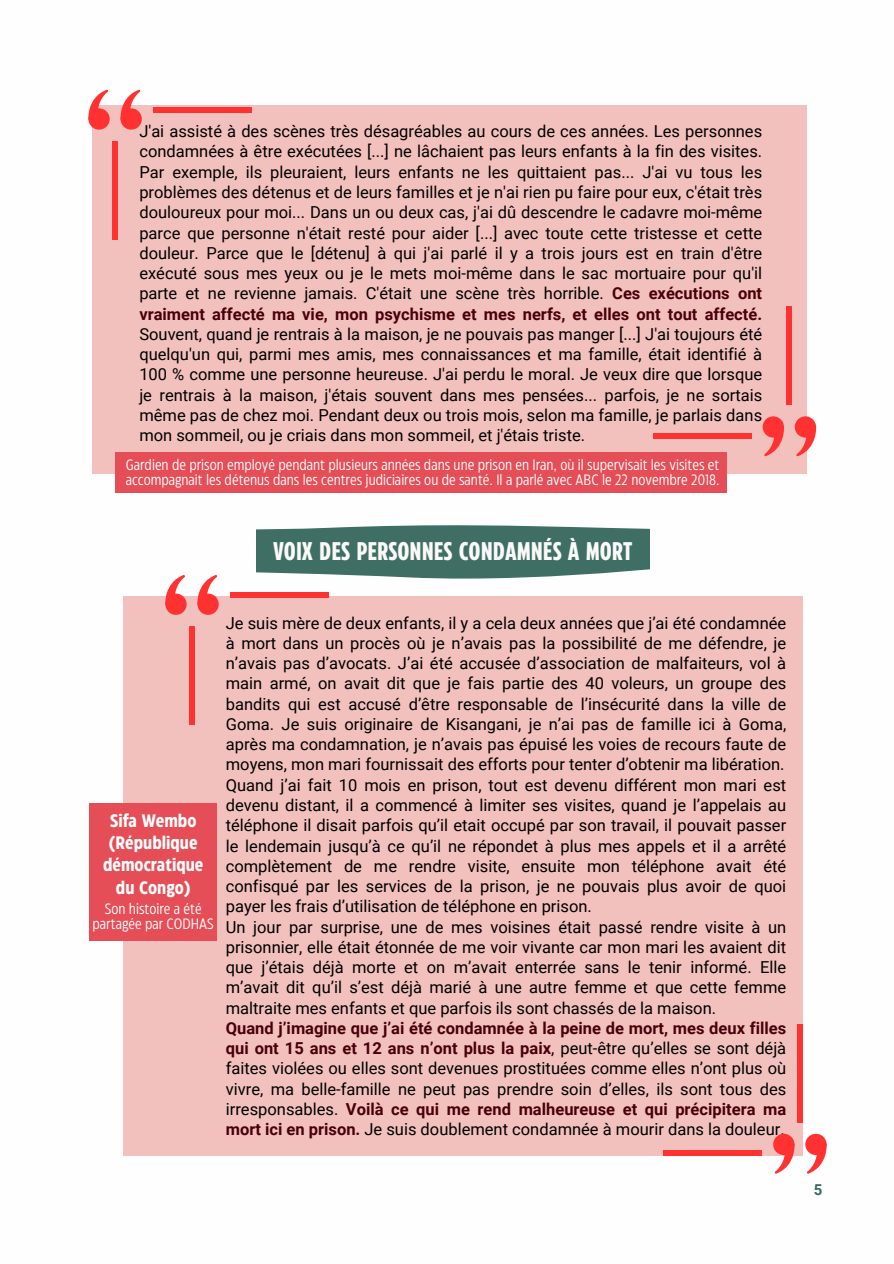
<style>
.page{position:relative;width:894px;height:1264px;background:#fff}
.page>*{position:absolute;margin:0;border:0;box-sizing:border-box;transform-origin:0 0}
.t1{font:700 25.5px "Eastman Compressed";color:#faf9f8}
.t2{font:700 18px/22.2px "Eastman Condensed";color:#fff;text-align:center}
.t3{font:16.5px/20.2px "Roboto";color:#000;text-align:justify}
.t4{font:15px/14.7px "Eastman Condensed";color:#fff}
.t5{font:700 15px "Roboto";color:#336b63}
.s1{font-weight:700;color:#48000b}
</style>
<div class="page">
<svg style="left:256px;top:525px;width:393px;height:54px;background:#527d73"></svg>
<div style="left:93px;top:105px;width:713px;height:368px;background:#f3c1bd"></div>
<svg style="left:120px;top:108px;width:22px;height:22px"></svg>
<svg style="left:120px;top:89px;width:21px;height:37px"></svg>
<svg style="left:88px;top:108px;width:22px;height:22px"></svg>
<svg style="left:88px;top:89px;width:21px;height:37px"></svg>
<div style="left:112px;top:141px;width:6px;height:98px;background:#ff3131"></div>
<div style="left:153px;top:108px;width:99px;height:5px;background:#ff3131"></div>
<svg style="left:762px;top:416px;width:21px;height:21px"></svg>
<svg style="left:763px;top:420px;width:21px;height:36px"></svg>
<svg style="left:794px;top:416px;width:21px;height:21px"></svg>
<svg style="left:795px;top:420px;width:22px;height:36px"></svg>
<div style="left:786px;top:307px;width:5px;height:98px;background:#ff3131"></div>
<div style="left:652px;top:433px;width:99px;height:5px;background:#ff3131"></div>
<div style="left:115px;top:452px;width:611px;height:40px;background:#e54d57"></div>
<div style="left:124px;top:596px;width:679px;height:559px;background:#f3c1bd"></div>
<svg style="left:197px;top:593px;width:22px;height:22px"></svg>
<svg style="left:197px;top:575px;width:21px;height:36px"></svg>
<div style="left:165px;top:593px;width:21px;height:22px;background:#ff3131;border-radius:50%"></div>
<svg style="left:165px;top:575px;width:20px;height:36px"></svg>
<div style="left:189px;top:626px;width:5px;height:98px;background:#ff3131"></div>
<div style="left:230px;top:593px;width:98px;height:5px;background:#ff3131"></div>
<svg style="left:773px;top:1133px;width:21px;height:21px"></svg>
<svg style="left:774px;top:1137px;width:22px;height:37px"></svg>
<svg style="left:805px;top:1133px;width:21px;height:21px"></svg>
<svg style="left:806px;top:1137px;width:21px;height:37px"></svg>
<div style="left:797px;top:1024px;width:5px;height:98px;background:#ff3131"></div>
<div style="left:663px;top:1150px;width:98px;height:5px;background:#ff3131"></div>
<div style="left:89px;top:803px;width:128px;height:138px;background:#e54d57"></div>
<p class="t3" style="left:139px;top:121px;width:624px">J'ai assisté à des scènes très désagréables au cours de ces années. Les personnes condamnées à être exécutées [...] ne lâchaient pas leurs enfants à la fin des visites.<br>Par exemple, ils pleuraient, leurs enfants ne les quittaient pas... J'ai vu tous les problèmes des détenus et de leurs familles et je n'ai rien pu faire pour eux, c'était très douloureux pour moi... Dans un ou deux cas, j'ai dû descendre le cadavre moi-même parce que personne n'était resté pour aider [...] avec toute cette tristesse et cette douleur. Parce que le [détenu] à qui j'ai parlé il y a trois jours est en train d'être exécuté sous mes yeux ou je le mets moi-même dans le sac mortuaire pour qu'il parte et ne revienne jamais. C'était une scène très horrible. <span class="s1">Ces exécutions ont vraiment affecté ma vie, mon psychisme et mes nerfs, et elles ont tout affecté.</span></p>
<p class="t3" style="left:139px;top:323px;width:624px">Souvent, quand je rentrais à la maison, je ne pouvais pas manger [...] J'ai toujours été quelqu'un qui, parmi mes amis, mes connaissances et ma famille, était identifié à 100 % comme une personne heureuse. J'ai perdu le moral. Je veux dire que lorsque je rentrais à la maison, j'étais souvent dans mes pensées... parfois, je ne sortais même pas de chez moi. Pendant deux ou trois mois, selon ma famille, je parlais dans mon sommeil, ou je criais dans mon sommeil, et j'étais triste.</p>
<p class="t4" style="left:126px;top:456px;width:595px">Gardien de prison employé pendant plusieurs années dans une prison en Iran, où il supervisait les visites et accompagnait les détenus dans les centres judiciaires ou de santé. Il a parlé avec ABC le 22 novembre 2018.</p>
<h1 class="t1" style="left:273px;top:532px;width:361px">VOIX DES PERSONNES CONDAMNÉS À MORT</h1>
<p class="t2" style="left:103px;top:808px;width:102px">Sifa Wembo (République démocratique du Congo)</p>
<p class="t4" style="left:93px;top:900px;width:123px;text-align:center">Son histoire a été partagée par CODHAS</p>
<p class="t3" style="left:226px;top:612px;width:562px;text-align:left">Je suis mère de deux enfants, il y a cela deux années que j’ai été condamnée à mort dans un procès où je n’avais pas la possibilité de me défendre, je n’avais pas d’avocats. J’ai été accusée d’association de malfaiteurs, vol à main armé, on avait dit que je fais partie des 40 voleurs, un groupe des bandits qui est accusé d’être responsable de l’insécurité dans la ville de Goma. Je suis originaire de Kisangani, je n’ai pas de famille ici à Goma, après ma condamnation, je n’avais pas épuisé les voies de recours faute de moyens, mon mari fournissait des efforts pour tenter d’obtenir ma libération.<br>Quand j’ai fait 10 mois en prison, tout est devenu différent mon mari est devenu distant, il a commencé à limiter ses visites, quand je l’appelais au téléphone il disait parfois qu’il etait occupé par son travail, il pouvait passer le lendemain jusqu’à ce qu’il ne répondet à plus mes appels et il a arrêté complètement de me rendre visite, ensuite mon téléphone avait été confisqué par les services de la prison, je ne pouvais plus avoir de quoi payer les frais d’utilisation de téléphone en prison.<br>Un jour par surprise, une de mes voisines était passé rendre visite à un prisonnier, elle était étonnée de me voir vivante car mon mari les avaient dit que j’étais déjà morte et on m’avait enterrée sans le tenir informé. Elle m’avait dit qu’il s’est déjà marié à une autre femme et que cette femme maltraite mes enfants et que parfois ils sont chassés de la maison.</p>
<p class="t3" style="left:226px;top:1017px;width:562px"><span class="s1">Quand j’imagine que j’ai été condamnée à la peine de mort, mes deux filles qui ont 15 ans et 12 ans n’ont plus la paix</span>, peut-être qu’elles se sont déjà faites violées ou elles sont devenues prostituées comme elles n’ont plus où vivre, ma belle-famille ne peut pas prendre soin d’elles, ils sont tous des irresponsables. <span class="s1">Voilà ce qui me rend malheureuse et qui précipitera ma mort ici en prison.</span> Je suis doublement condamnée à mourir dans la douleur.</p>
<p class="t5" style="left:813px;top:1178px;width:10px">5</p>
</div>
